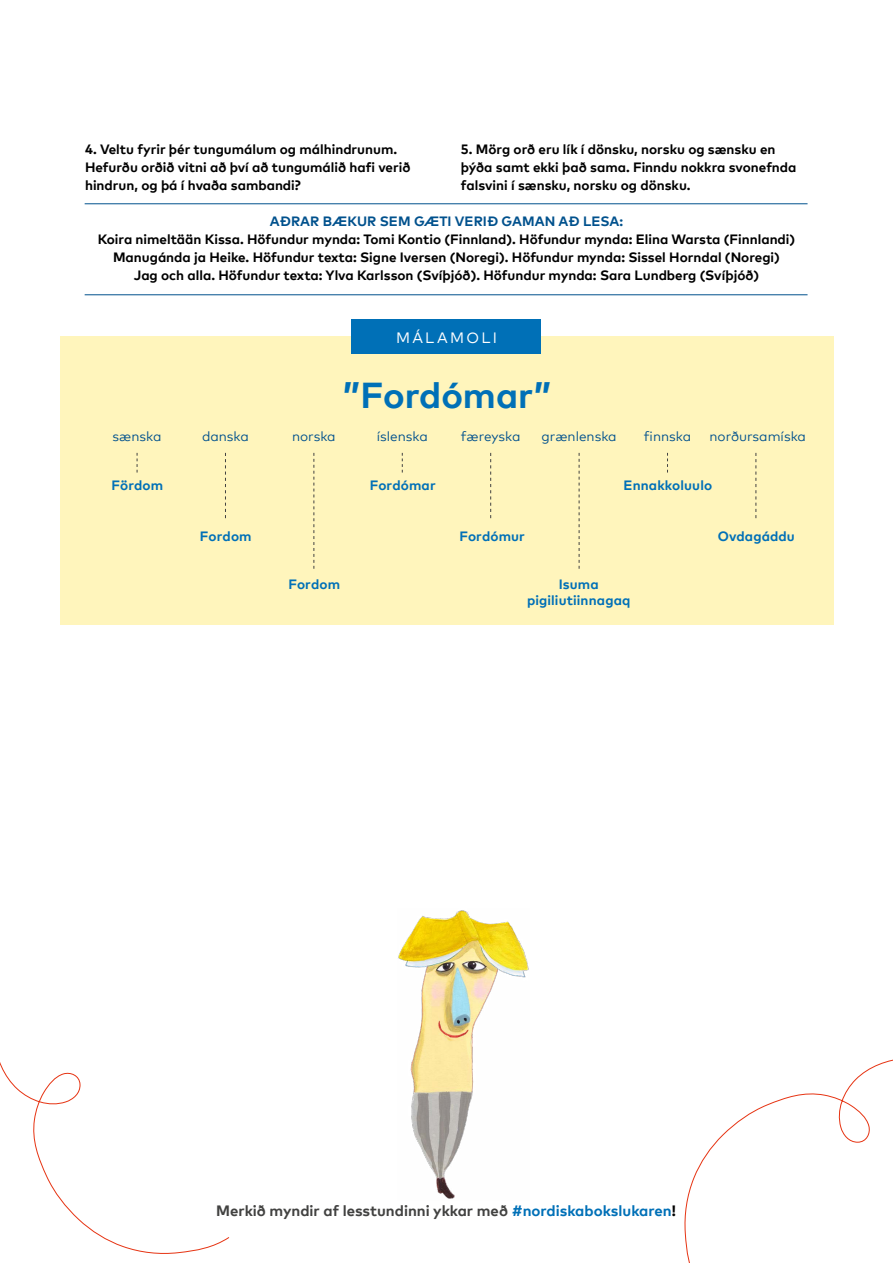
<style>
.page{position:relative;width:893px;height:1263px;background:#fff}
.page>*{position:absolute;margin:0;border:0;box-sizing:border-box;transform-origin:0 0}
.t1{font:700 36px "Mark Pro";color:#0070b7}
.Footer_tagline{font:700 15px "Mark Pro";color:#424241}
.t2{font:15px "Mark Pro";letter-spacing:.15em;color:#fff}
.P_9_bold_tagline{font:700 13.5px "Mark Pro";color:#000}
.P_9_12_bold_space{font:700 13.5px/18px "Mark Pro";color:#000}
.t3{font:700 13.5px/16.2px "Mark Pro";letter-spacing:.01em;color:#0070b7;text-align:center}
.t4{font:13.5px "Mark Pro";color:#00518d}
.P_9_bold_tagline-2{font:700 13.5px "Mark Pro";letter-spacing:.005em;color:#00518d}
.s1{color:#0070b7}
.s2{color:#000}
</style>
<div class="page">
<hr style="left:85px;top:203px;width:722px;height:1px;background:#00518d">
<hr style="left:85px;top:294px;width:722px;height:1px;background:#00518d">
<svg style="left:0;top:1062px;width:230px;height:192px"></svg>
<svg style="left:684px;top:1059px;width:209px;height:204px"></svg>
<div style="left:60px;top:337px;width:773px;height:288px;background:#fff5bc"></div>
<div style="left:352px;top:320px;width:189px;height:34px;background:#0070b7"></div>
<svg style="left:137px;top:453px;width:1px;height:19px"></svg>
<svg style="left:402px;top:453px;width:1px;height:19px"></svg>
<svg style="left:667px;top:453px;width:1px;height:19px"></svg>
<svg style="left:225px;top:453px;width:1px;height:65px"></svg>
<svg style="left:490px;top:453px;width:1px;height:65px"></svg>
<svg style="left:755px;top:453px;width:1px;height:65px"></svg>
<svg style="left:313px;top:453px;width:1px;height:116px"></svg>
<svg style="left:579px;top:453px;width:1px;height:116px"></svg>
<img style="left:398px;top:910px;width:131px;height:289px">
<p class="P_9_12_bold_space" style="left:85px;top:139px;width:327px">4. Veltu fyrir þér tungumálum og málhindrunum.<br>Hefurðu orðið vitni að því að tungumálið hafi verið hindrun, og þá í hvaða sambandi?</p>
<p class="P_9_12_bold_space" style="left:461px;top:139px;width:337px">5. Mörg orð eru lík í dönsku, norsku og sænsku en þýða samt ekki það sama. Finndu nokkra svonefnda falsvini í sænsku, norsku og dönsku.</p>
<p class="P_9_bold_tagline-2" style="left:270px;top:211px;width:355px">AÐRAR BÆKUR SEM GÆTI VERIÐ GAMAN AÐ LESA:</p>
<p class="P_9_bold_tagline" style="left:98px;top:229px;width:699px">Koira nimeltään Kissa. Höfundur mynda: Tomi Kontio (Finnland). Höfundur mynda: Elina Warsta (Finnlandi)</p>
<p class="P_9_bold_tagline" style="left:113px;top:247px;width:668px">Manugánda ja Heike. Höfundur texta: Signe Iversen (Noregi). Höfundur mynda: Sissel Horndal (Noregi)</p>
<p class="P_9_bold_tagline" style="left:134px;top:265px;width:627px">Jag och alla. Höfundur texta: Ylva Karlsson (Svíþjóð). Höfundur mynda: Sara Lundberg (Svíþjóð)</p>
<p class="t2" style="left:396px;top:326px;width:102px">MÁLAMOLI</p>
<h1 class="t1" style="left:343px;top:368px;width:210px">”Fordómar”</h1>
<p class="t4" style="left:113px;top:426px;width:50px">sænska</p>
<p class="t4" style="left:202px;top:426px;width:48px">danska</p>
<p class="t4" style="left:292px;top:426px;width:45px">norska</p>
<p class="t4" style="left:377px;top:426px;width:53px">íslenska</p>
<p class="t4" style="left:461px;top:426px;width:61px">færeyska</p>
<p class="t4" style="left:541px;top:426px;width:77px">grænlenska</p>
<p class="t4" style="left:644px;top:426px;width:49px">finnska</p>
<p class="t4" style="left:709px;top:426px;width:98px">norðursamíska</p>
<p class="t3" style="left:112px;top:476px;width:53px">Fördom</p>
<p class="t3" style="left:370px;top:476px;width:67px">Fordómar</p>
<p class="t3" style="left:624px;top:476px;width:90px">Ennakkoluulo</p>
<p class="t3" style="left:200px;top:526px;width:53px">Fordom</p>
<p class="t3" style="left:459px;top:526px;width:67px">Fordómur</p>
<p class="t3" style="left:718px;top:526px;width:79px">Ovdagáddu</p>
<p class="t3" style="left:288px;top:575px;width:53px">Fordom</p>
<p class="t3" style="left:527px;top:575px;width:105px">Isuma pigiliutiinnagaq</p>
<p class="Footer_tagline" style="left:216px;top:1199px;width:461px">Merkið myndir af lesstundinni ykkar með <span class="s1">#nordiskabokslukaren</span><span class="s2">!</span></p>
</div>
